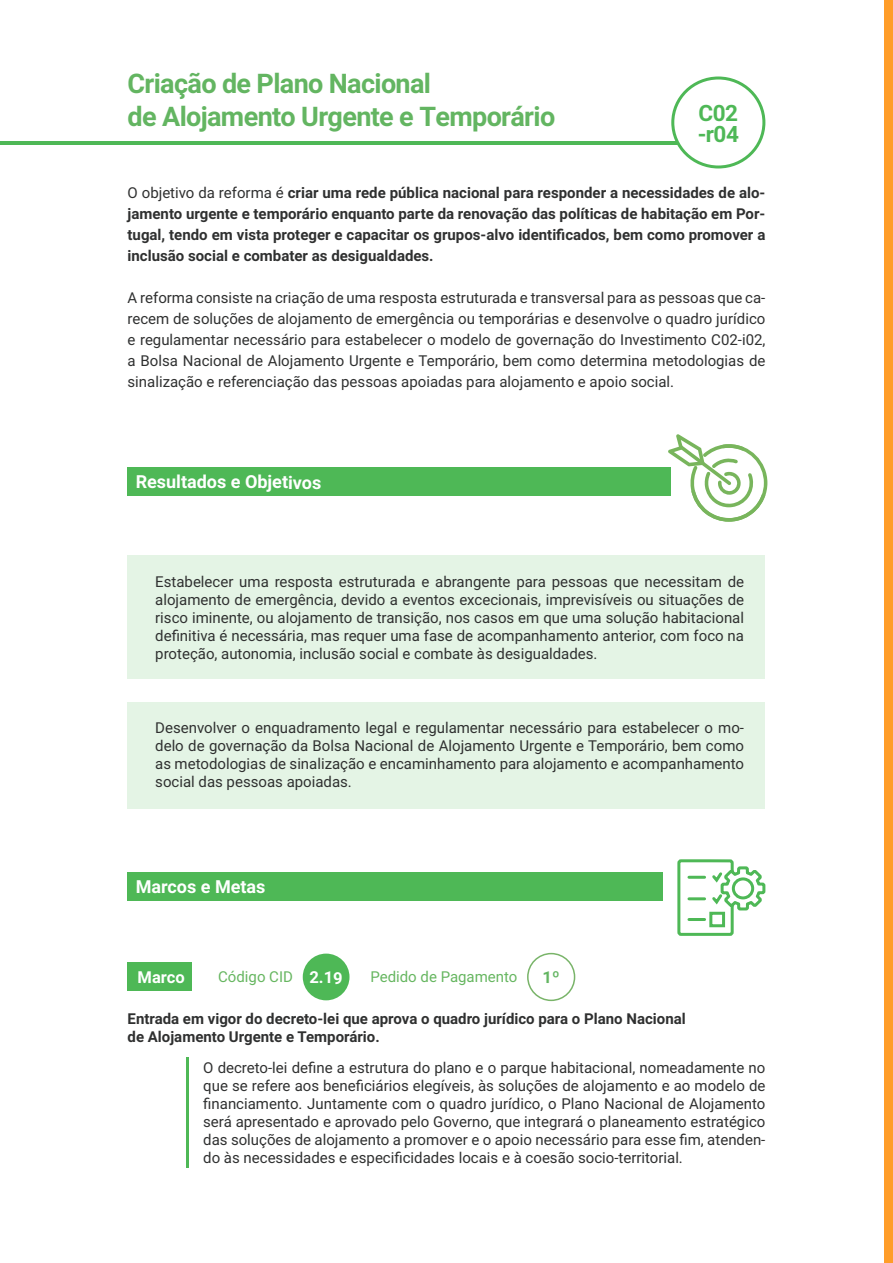
<style>
.page{position:relative;width:893px;height:1263px;background:#fff}
.page>*{position:absolute;margin:0;border:0;box-sizing:border-box;transform-origin:0 0}
.t1{font:700 27px "Roboto";letter-spacing:-.025em;color:#63b561}
.t2{font:700 22.5px "Roboto";letter-spacing:-.025em;color:#4eb856}
.t3{font:700 18px "Roboto";letter-spacing:-.005em;color:#fff}
.t4{font:700 16.5px "Roboto";letter-spacing:-.005em;color:#fff}
.t5{font:700 16.5px "Roboto";color:#63b561}
.t6{font:15px/18px "Roboto";color:#2f3030;text-align:justify}
.t7{font:700 15px/21px "Roboto";color:#2f3030;text-align:justify}
.t8{font:15px "Roboto";color:#66b660}
.s1{font-weight:400}
</style>
<div class="page">
<hr style="left:0;top:141px;width:680px;height:4px;background:#4eb856">
<div style="left:673px;top:78px;width:91px;height:89px;background:#fff;border-radius:50%"></div>
<div style="left:671px;top:77px;width:94px;height:91px;border:3px solid #4eb856;border-radius:50%"></div>
<div style="left:127px;top:468px;width:544px;height:28px;background:#4eb856"></div>
<svg style="left:668px;top:434px;width:99px;height:88px"></svg>
<div style="left:884px;top:0;width:9px;height:1263px;background:#ff9d29"></div>
<div style="left:128px;top:555px;width:637px;height:123px;background:#e4f4e5"></div>
<div style="left:128px;top:703px;width:637px;height:106px;background:#e4f4e5"></div>
<div style="left:303px;top:953px;width:46px;height:47px;background:#4eb856;border-radius:50%"></div>
<div style="left:527px;top:953px;width:48px;height:48px;border:2px solid #79b469;border-radius:50%"></div>
<hr style="left:186px;top:1057px;width:3px;height:111px;background:#4eb856">
<div style="left:127px;top:872px;width:536px;height:29px;background:#4eb856"></div>
<div style="left:128px;top:963px;width:64px;height:28px;background:#4eb856"></div>
<svg style="left:677px;top:859px;width:89px;height:77px"></svg>
<p class="t1" style="left:128px;top:65px;width:305px">Criação de Plano Nacional</p>
<p class="t1" style="left:128px;top:97px;width:429px">de Alojamento Urgente e Temporário</p>
<p class="t2" style="left:699px;top:97px;width:41px">C02</p>
<p class="t2" style="left:698px;top:118px;width:43px">-r04</p>
<p class="t7" style="left:128px;top:181px;width:639px"><span class="s1">O objetivo da reforma é</span> criar uma rede pública nacional para responder a necessidades de alo&shy;jamento urgente e temporário enquanto parte da renovação das políticas de habitação em Por&shy;tugal, tendo em vista proteger e capacitar os grupos-alvo identificados, bem como promover a inclusão social e combater as desigualdades.</p>
<p class="t6" style="left:128px;top:286px;width:639px;line-height:21px">A reforma consiste na criação de uma resposta estruturada e transversal para as pessoas que ca&shy;recem de soluções de alojamento de emergência ou temporárias e desenvolve o quadro jurídico e regulamentar necessário para estabelecer o modelo de governação do Investimento C02-i02, a Bolsa Nacional de Alojamento Urgente e Temporário, bem como determina metodologias de sinalização e referenciação das pessoas apoiadas para alojamento e apoio social.</p>
<p class="t3" style="left:136px;top:469px;width:187px">Resultados e Objetivos</p>
<p class="t6" style="left:155px;top:572px;width:590px">Estabelecer uma resposta estruturada e abrangente para pessoas que necessitam de alojamento de emergência, devido a eventos excecionais, imprevisíveis ou situações de risco iminente, ou alojamento de transição, nos casos em que uma solução habitacional definitiva é necessária, mas requer uma fase de acompanhamento anterior, com foco na proteção, autonomia, inclusão social e combate às desigualdades.</p>
<p class="t6" style="left:155px;top:718px;width:590px">Desenvolver o enquadramento legal e regulamentar necessário para estabelecer o mo&shy;delo de governação da Bolsa Nacional de Alojamento Urgente e Temporário, bem como as metodologias de sinalização e encaminhamento para alojamento e acompanhamento social das pessoas apoiadas.</p>
<p class="t3" style="left:136px;top:874px;width:131px">Marcos e Metas</p>
<p class="t4" style="left:138px;top:965px;width:49px">Marco</p>
<p class="t8" style="left:218px;top:966px;width:76px">Código CID</p>
<p class="t4" style="left:309px;top:966px;width:35px">2.19</p>
<p class="t8" style="left:370px;top:966px;width:149px">Pedido de Pagamento</p>
<p class="t5" style="left:543px;top:965px;width:19px">1º</p>
<p class="t7" style="left:128px;top:1007px;width:560px">Entrada em vigor do decreto-lei que aprova o quadro jurídico para o Plano Nacional</p>
<p class="t7" style="left:128px;top:1025px;width:254px">de Alojamento Urgente e Temporário.</p>
<p class="t6" style="left:203px;top:1058px;width:564px">O decreto-lei define a estrutura do plano e o parque habitacional, nomeadamente no que se refere aos beneficiários elegíveis, às soluções de alojamento e ao modelo de financiamento. Juntamente com o quadro jurídico, o Plano Nacional de Alojamento será apresentado e aprovado pelo Governo, que integrará o planeamento estratégico das soluções de alojamento a promover e o apoio necessário para esse fim, atenden&shy;do às necessidades e especificidades locais e à coesão socio-territorial.</p>
</div>
